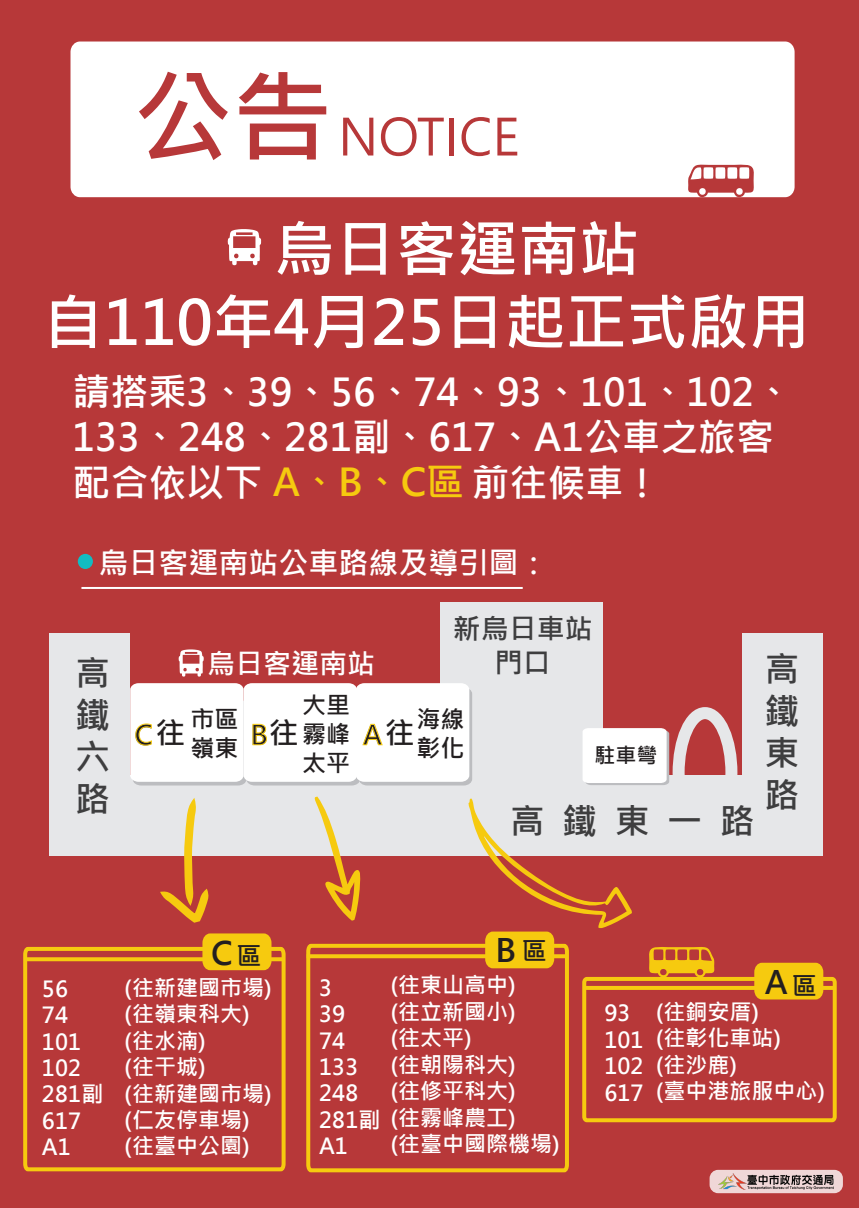
<style>
.page{position:relative;width:859px;height:1208px;background:#b73839}
.page>*{position:absolute;margin:0;border:0;box-sizing:border-box;transform-origin:0 0}
.t1{font:700 61px/73.2px "Microsoft Jheng Hei";color:#fff}
.t2{font:50px "Microsoft Jheng Hei";color:#b73839}
.t3{font:700 38px/45.6px "Microsoft Jheng Hei";color:#fff}
.t4{font:700 35px/42px "Microsoft Jheng Hei";color:#3e3e3f;text-align:justify}
.t5{font:700 32px "Microsoft Jheng Hei";color:#231f20}
.t6{font:700 30px "Microsoft Jheng Hei";color:#fff}
.t7{font:700 30px "Microsoft Jheng Hei";color:#231f20}
.t8{font:700 28px "Microsoft Jheng Hei";color:#3e3e3f}
.t9{font:700 28px "Microsoft Jheng Hei";color:#fff}
.t10{font:700 27px "Microsoft Jheng Hei";color:#231f20}
.t11{font:700 25px "Microsoft Jheng Hei";color:#231f20}
.t12{font:700 24px/28.8px "Microsoft Jheng Hei";color:#231f20;text-align:justify}
.t13{font:700 22px/26.4px "Microsoft Jheng Hei";color:#fff}
.t14{font:700 21px "Microsoft Jheng Hei";color:#231f20}
.s1{font-weight:700;font-size:100px}
.s2{color:#f6ca0f}
</style>
<div class="page">
<div style="left:71px;top:42px;width:724px;height:155px;background:#fff;border-radius:10px"></div>
<div style="left:49px;top:775px;width:774px;height:80px;background:#e6e7e9"></div>
<div style="left:49px;top:633px;width:81px;height:144px;background:#e6e7e9"></div>
<div style="left:742px;top:633px;width:81px;height:144px;background:#e6e7e9"></div>
<div style="left:440px;top:602px;width:163px;height:133px;background:#e6e7e9"></div>
<div style="left:709px;top:1169px;width:134px;height:24px;background:#f0d7d7;border-radius:9px"></div>
<img style="left:719px;top:1173px;width:115px;height:16px">
<svg style="left:228px;top:229px;width:33px;height:37px"></svg>
<hr style="left:81px;top:587px;width:442px;height:2px;background:#fff">
<div style="left:78px;top:554px;width:15px;height:15px;background:#12bbc1;border-radius:50%"></div>
<svg style="left:179px;top:649px;width:25px;height:28px"></svg>
<svg style="left:23px;top:946px;width:263px;height:226px"></svg>
<svg style="left:306px;top:1124px;width:263px;height:49px"></svg>
<svg style="left:130px;top:683px;width:707px;height:441px"></svg>
<svg style="left:688px;top:164px;width:66px;height:34px"></svg>
<h2 class="t2" style="left:133px;top:106px;width:388px"><span class="s1">公告</span>NOTICE</h2>
<h1 class="t1" style="left:43px;top:213px;width:769px;text-indent:231px">烏日客運南站自110年4月25日起正式啟用</h1>
<h3 class="t3" style="left:73px;top:369px;width:721px">請搭乘3、39、56、74、93、101、102、<br>133、248、281副、617、A1公車之旅客配合依以下 <span class="s2">A、B、C區</span>前往候車！</h3>
<h3 class="t6" style="left:98px;top:543px;width:451px">烏日客運南站公車路線及導引圖：</h3>
<p class="t8" style="left:453px;top:611px;width:142px">新烏日車站</p>
<p class="t9" style="left:207px;top:646px;width:170px">烏日客運南站</p>
<p class="t8" style="left:495px;top:645px;width:58px">門口</p>
<p class="t12" style="left:302px;top:691px;width:49px">大里霧峰太平</p>
<h3 class="t4" style="left:75px;top:652px;width:36px">高鐵六路</h3>
<h3 class="t4" style="left:764px;top:648px;width:36px">高鐵東路</h3>
<p class="t12" style="left:191px;top:705px;width:49px">市區嶺東</p>
<p class="t12" style="left:416px;top:705px;width:49px">海線</p>
<h3 class="t7" style="left:156px;top:714px;width:31px">往</h3>
<h3 class="t7" style="left:269px;top:714px;width:31px">往</h3>
<p class="t12" style="left:385px;top:734px;width:81px"><sup>往</sup>彰化</p>
<p class="t10" style="left:135px;top:718px;width:20px">C</p>
<p class="t10" style="left:250px;top:718px;width:19px">B</p>
<p class="t10" style="left:363px;top:718px;width:21px">A</p>
<p class="t14" style="left:594px;top:741px;width:64px">駐車彎</p>
<h3 class="t4" style="left:510px;top:800px;width:247px">高 鐵 東 一 路</h3>
<h3 class="t5" style="left:211px;top:933px;width:23px">C</h3>
<h3 class="t5" style="left:495px;top:930px;width:22px">B</h3>
<p class="t11" style="left:236px;top:940px;width:26px">區</p>
<p class="t11" style="left:522px;top:935px;width:26px">區</p>
<p class="t13" style="left:42px;top:975px;width:63px">56<br>74<br>101<br>102<br>281副<br>617<br>A1</p>
<p class="t13" style="left:124px;top:974px;width:149px">(往新建國市場) (往嶺東科大)<br>(往水湳)<br>(往干城)<br>(往新建國市場) (仁友停車場)<br>(往臺中公園)</p>
<p class="t13" style="left:319px;top:974px;width:63px">3<br>39<br>74<br>133<br>248<br>281副<br>A1</p>
<p class="t13" style="left:390px;top:972px;width:171px">(往東山高中)<br>(往立新國小)<br>(往太平)<br>(往朝陽科大)<br>(往修平科大)<br>(往霧峰農工)<br>(往臺中國際機場)</p>
<h3 class="t5" style="left:765px;top:962px;width:25px">A</h3>
<p class="t11" style="left:792px;top:969px;width:26px">區</p>
<p class="t13" style="left:604px;top:1000px;width:41px">93<br>101<br>102<br>617</p>
<p class="t13" style="left:656px;top:998px;width:171px">(往銅安厝)<br>(往彰化車站)<br>(往沙鹿)<br>(臺中港旅服中心)</p>
</div>
